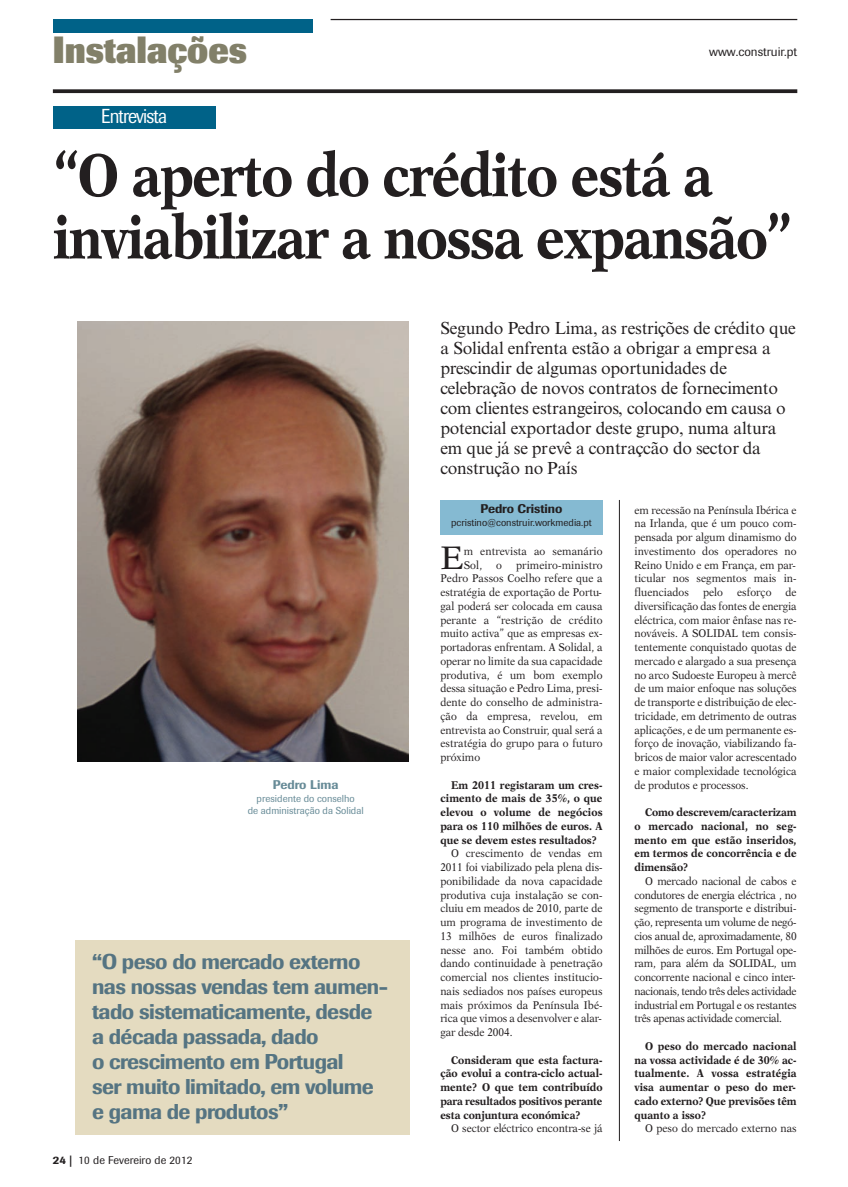
<style>
.page{position:relative;width:848px;height:1187px;background:#fff}
.page>*{position:absolute;margin:0;border:0;box-sizing:border-box;transform-origin:0 0}
.t1{font:700 60.62px/62.2px "New Aster LT Std";letter-spacing:-.025em;color:#231f20;scale:.85 1}
.t2{font:800 37.5px "Imago";color:#828069;scale:.9 1}
.t3{font:32.62px "New Aster LT Std";color:#231f20}
.t4{font:500 21.25px/25px "Imago";letter-spacing:-.025em;color:#557482}
.t5{font:20px "Imago";letter-spacing:-.05em;color:#fff;scale:.9 1}
.t6{font:17.5px/20px "Times New Roman MT Std";letter-spacing:-.015em;color:#231f20}
.t7{font:12.5px "Imago";color:#231f20}
.t8{font:500 12.5px "Imago";color:#231f20}
.t9{font:500 12.5px "Imago";color:#678b97}
.t10{font:11.25px/13.8px "New Aster LT Std";color:#231f20;text-align:justify;scale:.9 1}
.t11{font:700 11.25px/13.8px "New Aster LT Std";color:#231f20;text-align:justify;scale:.9 1}
.t12{font:11.25px "Imago";color:#231f20}
.t13{font:10px/12px "Imago";color:#678b97;text-align:center}
.t14{font:10px "Imago";color:#231f20}
.s1{font-weight:500}
</style>
<div class="page">
<hr style="left:330px;top:19px;width:467px;height:1px;background:#231f20">
<svg style="left:53px;top:89px;width:744px;height:4px;background:#343132"></svg>
<div style="left:53px;top:19px;width:259px;height:14px;background:#006288"></div>
<div style="left:75px;top:940px;width:334px;height:194px;background:#e4dbc0"></div>
<div style="left:53px;top:106px;width:162px;height:23px;background:#006288"></div>
<div style="left:440px;top:500px;width:162px;height:35px;background:#85bad2"></div>
<hr style="left:619px;top:500px;width:1px;height:641px;background:#231f20">
<img style="left:78px;top:321px;width:330px;height:440px">
<h2 class="t2" style="left:53px;top:37px;width:217px">Instalações</h2>
<h3 class="t5" style="left:101px;top:104px;width:75px">Entrevista</h3>
<p class="t7" style="left:709px;top:44px;width:90px">www.construir.pt</p>
<h1 class="t1" style="left:53px;top:149px;width:871px">“O aperto do crédito está a inviabilizar a nossa expansão”</h1>
<p class="t9" style="left:273px;top:780px;width:67px">Pedro Lima</p>
<p class="t13" style="left:248px;top:793px;width:117px">presidente do conselho<br>de administração da Solidal</p>
<h3 class="t4" style="left:92px;top:951px;width:297px">“O peso do mercado externo nas nossas vendas tem aumen&shy;tado sistematicamente, desde a década passada, dado<br>o crescimento em Portugal<br>ser muito limitado, em volume e gama de produtos”</h3>
<p class="t12" style="left:53px;top:1154px;width:141px"><span class="s1">24 |</span> 10 de Fevereiro de 2012</p>
<p class="t6" style="left:440px;top:318px;width:357px">Segundo Pedro Lima, as restrições de crédito que a Solidal enfrenta estão a obrigar a empresa a prescindir de algumas oportunidades de celebração de novos contratos de fornecimento com clientes estrangeiros, colocando em causa o potencial exportador deste grupo, numa altura em que já se prevê a contraçcão do sector da construção no País</p>
<p class="t8" style="left:480px;top:504px;width:84px">Pedro Cristino</p>
<p class="t14" style="left:451px;top:516px;width:142px">pcristino@construir.workmedia.pt</p>
<h3 class="t3" style="left:440px;top:544px;width:25px">E</h3>
<p class="t10" style="left:464px;top:545px;width:156px">m entrevista ao semanário<br>Sol,</p>
<p class="t10" style="left:440px;top:559px;width:182px;text-indent:76px">primeiro-ministro Pedro Passos Coelho refere que a estratégia de exportação de Portu&shy;gal poderá ser colocada em causa perante a “restrição de crédito muito activa” que as empresas ex&shy;portadoras enfrentam. A Solidal, a operar no limite da sua capacidade produtiva, é um bom exemplo dessa situação e Pedro Lima, presi&shy;dente do conselho de administra&shy;ção da empresa, revelou, em entrevista ao Construir, qual será a estratégia do grupo para o futuro próximo</p>
<p class="t11" style="left:440px;top:779px;width:182px;text-indent:11px">Em 2011 registaram um cres&shy;cimento de mais de 35%, o que elevou o volume de negócios para os 110 milhões de euros. A que se devem estes resultados?</p>
<p class="t10" style="left:440px;top:847px;width:182px;text-indent:11px">O crescimento de vendas em 2011 foi viabilizado pela plena dis&shy;ponibilidade da nova capacidade produtiva cuja instalação se con&shy;cluiu em meados de 2010, parte de um programa de investimento de 13 milhões de euros finalizado nesse ano. Foi também obtido dando continuidade à penetração comercial nos clientes institucio&shy;nais sediados nos países europeus mais próximos da Península Ibé&shy;rica que vimos a desenvolver e alar&shy;gar desde 2004.</p>
<p class="t11" style="left:440px;top:1054px;width:182px;text-indent:11px">Consideram que esta factura&shy;ção evolui a contra-ciclo actual&shy;mente? O que tem contribuído para resultados positivos perante esta conjuntura económica?</p>
<p class="t10" style="left:451px;top:1122px;width:170px">O sector eléctrico encontra-se já</p>
<p class="t10" style="left:496px;top:559px;width:8px">o</p>
<p class="t10" style="left:634px;top:504px;width:182px">em recessão na Península Ibérica e na Irlanda, que é um pouco com&shy;pensada por algum dinamismo do investimento dos operadores no Reino Unido e em França, em par&shy;ticular nos segmentos mais in&shy;fluenciados pelo esforço de diversificação das fontes de energia eléctrica, com maior ênfase nas re&shy;nováveis. A SOLIDAL tem consis&shy;tentemente conquistado quotas de mercado e alargado a sua presença no arco Sudoeste Europeu à mercê de um maior enfoque nas soluções de transporte e distribuição de elec&shy;tricidade, em detrimento de outras aplicações, e de um permanente es&shy;forço de inovação, viabilizando fa&shy;bricos de maior valor acrescentado e maior complexidade tecnológica de produtos e processos.</p>
<p class="t11" style="left:634px;top:806px;width:182px;text-indent:11px">Como descrevem/caracterizam o mercado nacional, no seg&shy;mento em que estão inseridos, em termos de concorrência e de dimensão?</p>
<p class="t10" style="left:634px;top:875px;width:182px;text-indent:11px">O mercado nacional de cabos e condutores de energia eléctrica , no segmento de transporte e distribui&shy;ção, representa um volume de negó&shy;cios anual de, aproximadamente, 80 milhões de euros. Em Portugal ope&shy;ram, para além da SOLIDAL, um concorrente nacional e cinco inter&shy;nacionais, tendo três deles actividade industrial em Portugal e os restantes três apenas actividade comercial.</p>
<p class="t11" style="left:634px;top:1040px;width:182px;text-indent:11px">O peso do mercado nacional na vossa actividade é de 30% ac&shy;tualmente. A vossa estratégia visa aumentar o peso do mer&shy;cado externo? Que previsões têm quanto a isso?</p>
<p class="t10" style="left:645px;top:1122px;width:170px">O peso do mercado externo nas</p>
</div>
